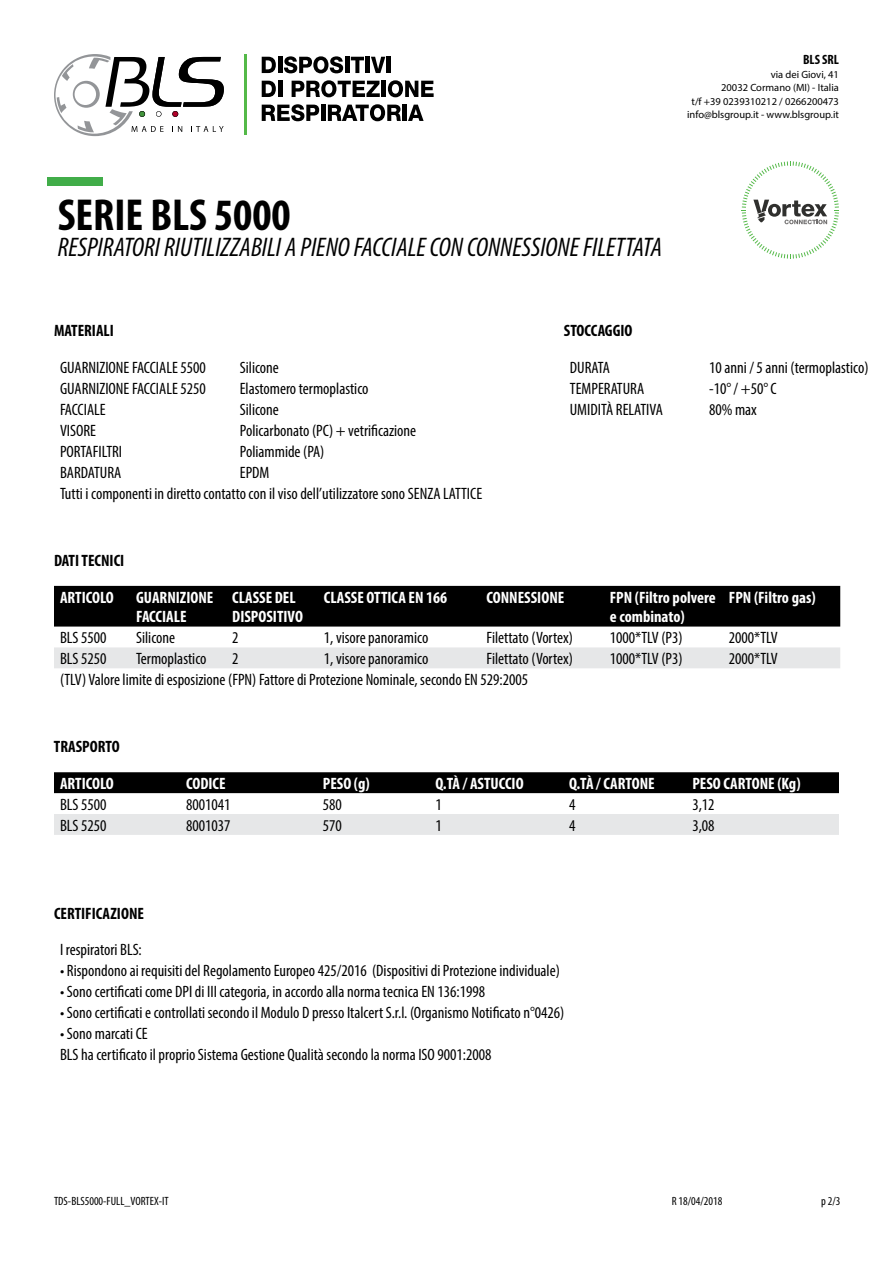
<style>
.page{position:relative;width:893px;height:1263px;background:#fff}
.page>*{position:absolute;margin:0;border:0;box-sizing:border-box;transform-origin:0 0}
.t1{font:700 condensed 45px "Myriad Pro";color:#000}
.t2{font:italic condensed 27px "Myriad Pro";color:#000}
.t3{font:condensed 16.5px/20.9px "Myriad Pro";color:#000}
.t4{font:700 condensed 16.5px/19.8px "Myriad Pro";color:#fff}
.t5{font:700 condensed 16.5px "Myriad Pro";color:#000}
.t6{font:700 condensed 13.5px "Myriad Pro";color:#000}
.t7{font:condensed 12px "Myriad Pro";color:#000}
.t8{font:10.5px/13.5px "Myriad Pro";color:#000;text-align:right}
</style>
<div class="page">
<svg style="left:742px;top:161px;width:97px;height:98px"></svg>
<svg style="left:262px;top:57px;width:14px;height:16px"></svg>
<hr style="left:278px;top:57px;width:4px;height:16px;background:#000">
<svg style="left:284px;top:56px;width:59px;height:17px"></svg>
<hr style="left:345px;top:57px;width:4px;height:16px;background:#000">
<svg style="left:351px;top:57px;width:13px;height:16px"></svg>
<hr style="left:366px;top:57px;width:4px;height:16px;background:#000">
<svg style="left:371px;top:57px;width:14px;height:16px"></svg>
<hr style="left:386px;top:57px;width:4px;height:16px;background:#000">
<svg style="left:262px;top:81px;width:14px;height:16px"></svg>
<hr style="left:278px;top:81px;width:4px;height:16px;background:#000">
<svg style="left:292px;top:80px;width:88px;height:17px"></svg>
<hr style="left:382px;top:81px;width:4px;height:16px;background:#000">
<svg style="left:388px;top:80px;width:46px;height:17px"></svg>
<svg style="left:262px;top:104px;width:57px;height:17px"></svg>
<hr style="left:321px;top:105px;width:4px;height:16px;background:#000">
<svg style="left:328px;top:104px;width:73px;height:17px"></svg>
<hr style="left:403px;top:105px;width:4px;height:16px;background:#000">
<svg style="left:408px;top:105px;width:16px;height:16px"></svg>
<hr style="left:244px;top:54px;width:2px;height:81px;background:#54b948">
<svg style="left:54px;top:54px;width:170px;height:82px"></svg>
<div style="left:47px;top:177px;width:55px;height:9px;background:#41ad49"></div>
<div style="left:54px;top:586px;width:786px;height:40px;background:#000"></div>
<div style="left:54px;top:647px;width:786px;height:21px;background:#e6e7e8"></div>
<div style="left:54px;top:772px;width:785px;height:21px;background:#000"></div>
<div style="left:54px;top:814px;width:785px;height:21px;background:#e6e7e8"></div>
<p class="t6" style="left:803px;top:51px;width:37px">BLS SRL</p>
<p class="t8" style="left:687px;top:67px;width:153px">via dei Giovi, 41<br>20032 Cormano (MI) - Italia<br>t/f +39 0239310212 / 0266200473 info@blsgroup.it - www.blsgroup.it</p>
<h1 class="t1" style="left:58px;top:187px;width:235px">SERIE BLS 5000</h1>
<h2 class="t2" style="left:58px;top:231px;width:606px">RESPIRATORI RIUTILIZZABILI A PIENO FACCIALE CON CONNESSIONE FILETTATA</h2>
<p class="t5" style="left:54px;top:320px;width:61px">MATERIALI</p>
<p class="t5" style="left:564px;top:320px;width:70px">STOCCAGGIO</p>
<p class="t3" style="left:60px;top:357px;width:147px">GUARNIZIONE FACCIALE 5500</p>
<p class="t3" style="left:240px;top:357px;width:41px">Silicone</p>
<p class="t3" style="left:60px;top:378px;width:147px">GUARNIZIONE FACCIALE 5250</p>
<p class="t3" style="left:240px;top:378px;width:130px">Elastomero termoplastico</p>
<p class="t3" style="left:60px;top:399px;width:47px">FACCIALE</p>
<p class="t3" style="left:240px;top:399px;width:41px">Silicone</p>
<p class="t3" style="left:60px;top:420px;width:38px">VISORE</p>
<p class="t3" style="left:240px;top:420px;width:178px">Policarbonato (PC) + vetrificazione</p>
<p class="t3" style="left:60px;top:441px;width:64px">PORTAFILTRI</p>
<p class="t3" style="left:240px;top:441px;width:86px">Poliammide (PA)</p>
<p class="t3" style="left:60px;top:462px;width:63px">BARDATURA</p>
<p class="t3" style="left:60px;top:462px;width:424px;text-indent:180px">EPDM<br>Tutti i componenti in diretto contatto con il viso dell’utilizzatore sono SENZA LATTICE</p>
<p class="t5" style="left:54px;top:550px;width:72px">DATI TECNICI</p>
<p class="t3" style="left:570px;top:357px;width:42px">DURATA</p>
<p class="t3" style="left:709px;top:357px;width:161px">10 anni / 5 anni (termoplastico)</p>
<p class="t3" style="left:570px;top:378px;width:76px">TEMPERATURA</p>
<p class="t3" style="left:709px;top:378px;width:69px">-10° / +50° C</p>
<p class="t3" style="left:570px;top:399px;width:95px">UMIDITÀ RELATIVA</p>
<p class="t3" style="left:709px;top:399px;width:49px">80% max</p>
<p class="t4" style="left:60px;top:587px;width:55px">ARTICOLO</p>
<p class="t4" style="left:136px;top:587px;width:79px">GUARNIZIONE<br>FACCIALE</p>
<p class="t4" style="left:232px;top:587px;width:72px">CLASSE DEL<br>DISPOSITIVO</p>
<p class="t4" style="left:324px;top:587px;width:125px">CLASSE OTTICA EN 166</p>
<p class="t4" style="left:486px;top:587px;width:79px">CONNESSIONE</p>
<p class="t4" style="left:610px;top:587px;width:107px">FPN (Filtro polvere e combinato)</p>
<p class="t4" style="left:729px;top:587px;width:88px">FPN (Filtro gas)</p>
<p class="t3" style="left:60px;top:627px;width:48px">BLS 5500</p>
<p class="t3" style="left:136px;top:627px;width:41px">Silicone</p>
<p class="t3" style="left:232px;top:627px;width:8px">2</p>
<p class="t3" style="left:324px;top:627px;width:106px">1, visore panoramico</p>
<p class="t3" style="left:486px;top:627px;width:88px">Filettato (Vortex)</p>
<p class="t3" style="left:610px;top:627px;width:74px">1000*TLV (P3)</p>
<p class="t3" style="left:729px;top:627px;width:51px">2000*TLV</p>
<p class="t3" style="left:60px;top:648px;width:48px">BLS 5250</p>
<p class="t3" style="left:136px;top:648px;width:72px">Termoplastico</p>
<p class="t3" style="left:232px;top:648px;width:8px">2</p>
<p class="t3" style="left:324px;top:648px;width:106px">1, visore panoramico</p>
<p class="t3" style="left:486px;top:648px;width:88px">Filettato (Vortex)</p>
<p class="t3" style="left:610px;top:648px;width:74px">1000*TLV (P3)</p>
<p class="t3" style="left:729px;top:648px;width:51px">2000*TLV</p>
<p class="t3" style="left:60px;top:669px;width:470px">(TLV) Valore limite di esposizione (FPN) Fattore di Protezione Nominale, secondo EN 529:2005</p>
<p class="t5" style="left:54px;top:736px;width:67px">TRASPORTO</p>
<p class="t4" style="left:60px;top:773px;width:55px">ARTICOLO</p>
<p class="t4" style="left:186px;top:773px;width:41px">CODICE</p>
<p class="t4" style="left:323px;top:773px;width:48px">PESO (g)</p>
<p class="t4" style="left:435px;top:773px;width:90px">Q.TÀ / ASTUCCIO</p>
<p class="t4" style="left:569px;top:773px;width:87px">Q.TÀ / CARTONE</p>
<p class="t4" style="left:692px;top:773px;width:110px">PESO CARTONE (Kg)</p>
<p class="t3" style="left:60px;top:794px;width:48px">BLS 5500</p>
<p class="t3" style="left:186px;top:794px;width:46px">8001041</p>
<p class="t3" style="left:323px;top:794px;width:21px">580</p>
<p class="t3" style="left:435px;top:794px;width:8px">1</p>
<p class="t3" style="left:569px;top:794px;width:8px">4</p>
<p class="t3" style="left:692px;top:794px;width:24px">3,12</p>
<p class="t3" style="left:60px;top:814px;width:48px">BLS 5250</p>
<p class="t3" style="left:186px;top:814px;width:46px">8001037</p>
<p class="t3" style="left:323px;top:814px;width:21px">570</p>
<p class="t3" style="left:435px;top:814px;width:8px">1</p>
<p class="t3" style="left:569px;top:814px;width:8px">4</p>
<p class="t3" style="left:692px;top:814px;width:24px">3,08</p>
<p class="t5" style="left:54px;top:903px;width:92px">CERTIFICAZIONE</p>
<p class="t3" style="left:60px;top:939px;width:83px">I respiratori BLS:</p>
<p class="t3" style="left:60px;top:960px;width:501px">• Rispondono ai requisiti del Regolamento Europeo 425/2016 (Dispositivi di Protezione individuale)</p>
<p class="t3" style="left:60px;top:981px;width:427px">• Sono certificati come DPI di III categoria, in accordo alla norma tecnica EN 136:1998</p>
<p class="t3" style="left:60px;top:1002px;width:506px">• Sono certificati e controllati secondo il Modulo D presso Italcert S.r.l. (Organismo Notificato n°0426)</p>
<p class="t3" style="left:60px;top:1023px;width:433px">• Sono marcati CE<br>BLS ha certificato il proprio Sistema Gestione Qualità secondo la norma ISO 9001:2008</p>
<p class="t7" style="left:54px;top:1194px;width:116px">TDS-BLS5000-FULL_VORTEX-IT</p>
<p class="t7" style="left:672px;top:1194px;width:52px">R 18/04/2018</p>
<p class="t7" style="left:821px;top:1194px;width:21px">p 2/3</p>
</div>
